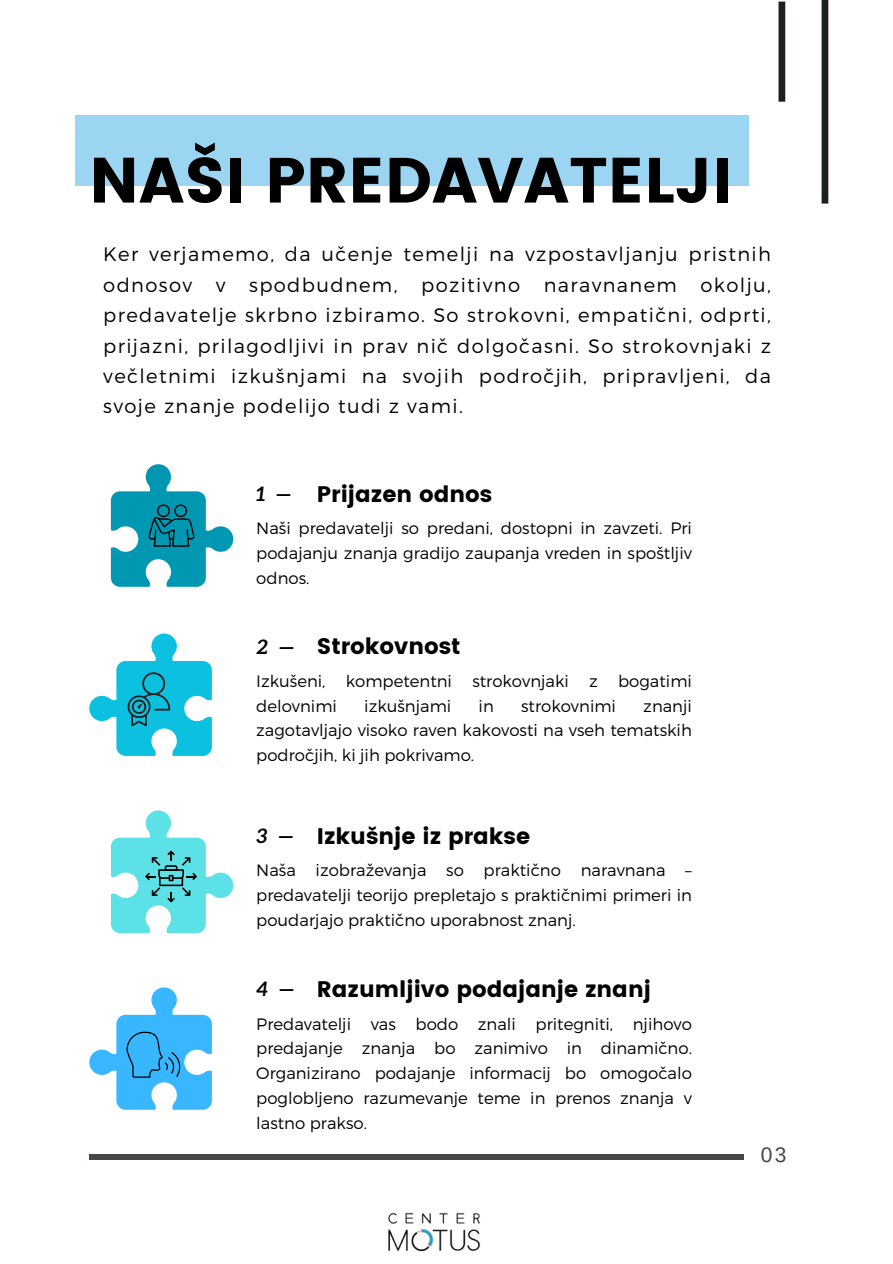
<style>
.page{position:relative;width:893px;height:1264px;background:#fff}
.page>*{position:absolute;margin:0;border:0;box-sizing:border-box;transform-origin:0 0}
.t1{font:63.75px "Poppins";color:#000}
.t2{font:22.5px "Poppins";color:#000}
.t3{font:21px "Arimo";color:#444848}
.t4{font:italic 700 19.95px "Aleo";color:#000}
.t5{font:300 19.5px/30.3px "Montserrat";letter-spacing:.07em;color:#000;text-align:justify}
.t6{font:300 16.5px/24.8px "Montserrat";color:#000;text-align:justify}
</style>
<div class="page">
<div style="left:75px;top:115px;width:673px;height:70px;background:#9cd5f2"></div>
<div style="left:821px;top:0;width:7px;height:203px;background:#1c2120"></div>
<div style="left:778px;top:2px;width:7px;height:100px;background:#1c2120"></div>
<div style="left:89px;top:1153px;width:654px;height:6px;background:#444848"></div>
<svg style="left:111px;top:464px;width:122px;height:123px"></svg>
<svg style="left:89px;top:633px;width:123px;height:123px"></svg>
<svg style="left:111px;top:810px;width:122px;height:123px"></svg>
<svg style="left:89px;top:987px;width:123px;height:122px"></svg>
<img style="left:388px;top:1212px;width:93px;height:40px">
<p class="t1" style="left:89px;top:143px;width:645px">NAŠI PREDAVATELJI</p>
<p class="t5" style="left:103px;top:238px;width:669px">Ker verjamemo, da učenje temelji na vzpostavljanju pristnih odnosov v spodbudnem, pozitivno naravnanem okolju, predavatelje skrbno izbiramo. So strokovni, empatični, odprti, prijazni, prilagodljivi in prav nič dolgočasni. So strokovnjaki z večletnimi izkušnjami na svojih področjih, pripravljeni, da svoje znanje podelijo tudi z vami.</p>
<p class="t2" style="left:317px;top:480px;width:177px">Prijazen odnos</p>
<p class="t6" style="left:256px;top:515px;width:437px">Naši predavatelji so predani, dostopni in zavzeti. Pri podajanju znanja gradijo zaupanja vreden in spoštljiv odnos.</p>
<p class="t4" style="left:256px;top:482px;width:36px">1 —</p>
<p class="t2" style="left:317px;top:633px;width:145px">Strokovnost</p>
<p class="t6" style="left:256px;top:668px;width:437px">Izkušeni, kompetentni strokovnjaki z bogatimi delovnimi</p>
<p class="t4" style="left:256px;top:635px;width:39px">2 —</p>
<p class="t6" style="left:364px;top:692px;width:88px">izkušnjami</p>
<p class="t6" style="left:478px;top:692px;width:17px">in</p>
<p class="t6" style="left:521px;top:692px;width:96px">strokovnimi</p>
<p class="t6" style="left:256px;top:692px;width:437px;text-indent:387px">znanji zagotavljajo visoko raven kakovosti na vseh tematskih področjih, ki jih pokrivamo.</p>
<p class="t2" style="left:317px;top:822px;width:215px">Izkušnje iz prakse</p>
<p class="t6" style="left:256px;top:857px;width:437px">Naša izobraževanja so praktično naravnana – predavatelji teorijo prepletajo s praktičnimi primeri in poudarjajo praktično uporabnost znanj.</p>
<p class="t4" style="left:256px;top:824px;width:39px">3 —</p>
<p class="t2" style="left:317px;top:976px;width:335px">Razumljivo podajanje znanj</p>
<p class="t6" style="left:256px;top:1010px;width:437px">Predavatelji vas bodo znali pritegniti, njihovo predajanje znanja bo zanimivo in dinamično.<br>Organizirano podajanje informacij bo omogočalo poglobljeno razumevanje teme in prenos znanja v lastno prakso.</p>
<p class="t4" style="left:256px;top:977px;width:39px">4 —</p>
<p class="t3" style="left:760px;top:1142px;width:27px">03</p>
</div>
